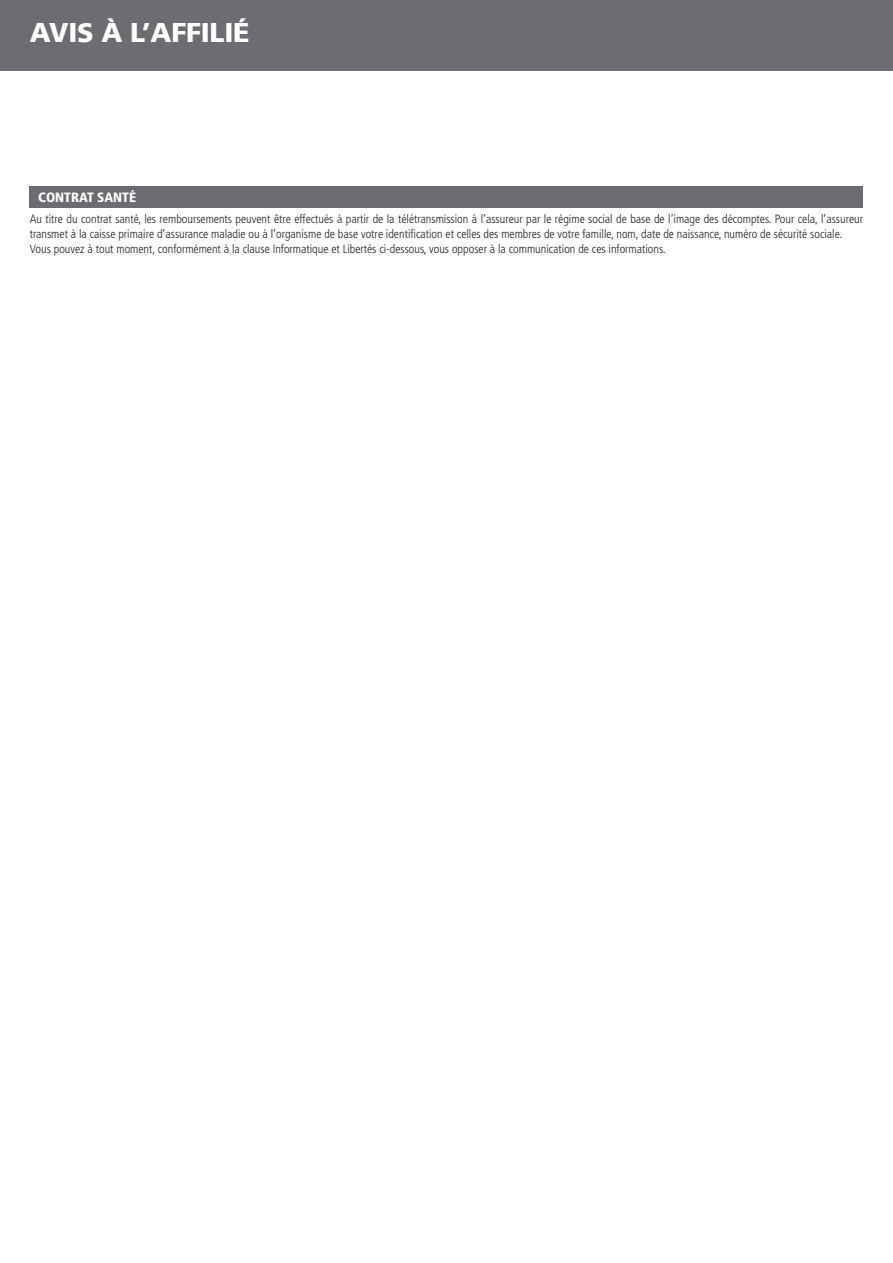
<style>
.page{position:relative;width:893px;height:1263px;background:#fff}
.page>*{position:absolute;margin:0;border:0;box-sizing:border-box;transform-origin:0 0}
.t1{font:900 27px "Frutiger 75";letter-spacing:-.01em;color:#fff}
.t2{font:900 condensed 13.5px "Frutiger LT Std";color:#fff}
.t3{font:300 condensed 12px/15px "Frutiger LT Std";color:#231f20}
</style>
<div class="page">
<div style="left:0;top:0;width:893px;height:70px;background:#6c6d70"></div>
<div style="left:30px;top:187px;width:833px;height:21px;background:#6c6d70"></div>
<h1 class="t1" style="left:30px;top:16px;width:221px">AVIS À L’AFFILIÉ</h1>
<p class="t2" style="left:38px;top:189px;width:99px">CONTRAT SANTÉ</p>
<p class="t3" style="left:30px;top:211px;width:835px">Au titre du contrat santé, les remboursements peuvent être effectués à partir de la télétransmission à l’assureur par le régime social de base de l’image des décomptes. Pour cela, l’assureur transmet à la caisse primaire d’assurance maladie ou à l’organisme de base votre identification et celles des membres de votre famille, nom, date de naissance, numéro de sécurité sociale.<br>Vous pouvez à tout moment, conformément à la clause Informatique et Libertés ci-dessous, vous opposer à la communication de ces informations.</p>
</div>
